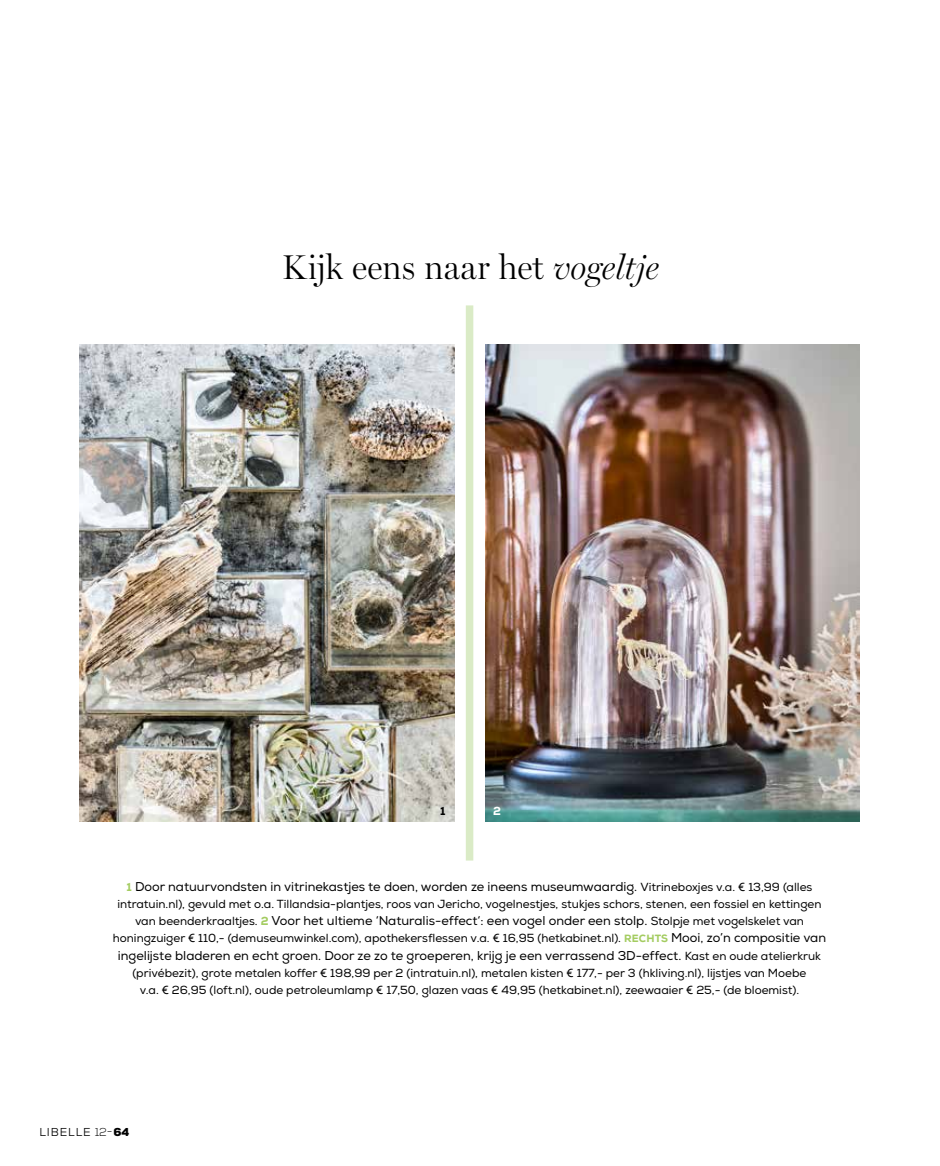
<style>
.page{position:relative;width:940px;height:1166px;background:#fff}
.page>*{position:absolute;margin:0;border:0;box-sizing:border-box;transform-origin:0 0}
.t1{font:300 34.5px "Miller Display";letter-spacing:.005em;color:#000}
.t2{font:12.75px "Nexa";color:#000}
.t3{font:11.7px/17.2px "Nexa";color:#000;text-align:center}
.t4{font:800 11.7px "Nexa";color:#000}
.t5{font:800 11.7px "Nexa";color:#fff}
.t6{font:11.55px "Nexa";letter-spacing:.08em;color:#000}
.s1{font-style:italic}
.s2{font-weight:800;font-size:11.7px;color:#a4cc61}
.s3{font-size:11.7px}
.s4{font-weight:800;font-size:10.5px;color:#a4cc61}
.s5{font-size:12.75px}
.s6{font-weight:300}
.s7{font-weight:900}
</style>
<div class="page">
<img style="left:80px;top:344px;width:374px;height:477px">
<img style="left:485px;top:344px;width:375px;height:477px">
<div style="left:466px;top:305px;width:7px;height:555px;background:#daebc6"></div>
<h1 class="t1" style="left:282px;top:247px;width:378px">Kijk eens naar het <span class="s1">vogeltje</span></h1>
<p class="t4" style="left:440px;top:803px;width:7px">1</p>
<p class="t5" style="left:493px;top:803px;width:9px">2</p>
<p class="t2" style="left:126px;top:878px;width:687px"><span class="s2">1</span> Door natuurvondsten in vitrinekastjes te doen, worden ze ineens museumwaardig. <span class="s3">Vitrineboxjes v.a. € 13,99 (alles</span></p>
<p class="t3" style="left:117px;top:895px;width:705px">intratuin.nl), gevuld met o.a. Tillandsia-plantjes, roos van Jericho, vogelnestjes, stukjes schors, stenen, een fossiel en kettingen</p>
<p class="t2" style="left:135px;top:912px;width:670px"><span class="s3">van beenderkraaltjes.</span> <span class="s2">2</span> Voor het ultieme ‘Naturalis-effect‘: een vogel onder een stolp. <span class="s3">Stolpje met vogelskelet van</span></p>
<p class="t3" style="left:113px;top:929px;width:715px">honingzuiger € 110,- (demuseumwinkel.com), apothekersflessen v.a. € 16,95 (hetkabinet.nl). <span class="s4">RECHTS</span> <span class="s5">Mooi, zo’n compositie van</span></p>
<p class="t2" style="left:118px;top:947px;width:704px">ingelijste bladeren en echt groen. Door ze zo te groeperen, krijg je een verrassend 3D-effect. <span class="s3">Kast en oude atelierkruk</span></p>
<p class="t3" style="left:133px;top:964px;width:675px">(privébezit), grote metalen koffer € 198,99 per 2 (intratuin.nl), metalen kisten € 177,- per 3 (hkliving.nl), lijstjes van Moebe v.a. € 26,95 (loft.nl), oude petroleumlamp € 17,50, glazen vaas € 49,95 (hetkabinet.nl), zeewaaier € 25,- (de bloemist).</p>
<p class="t6" style="left:39px;top:1123px;width:92px">LIBELLE <span class="s6">12-</span><span class="s7">64</span></p>
</div>
